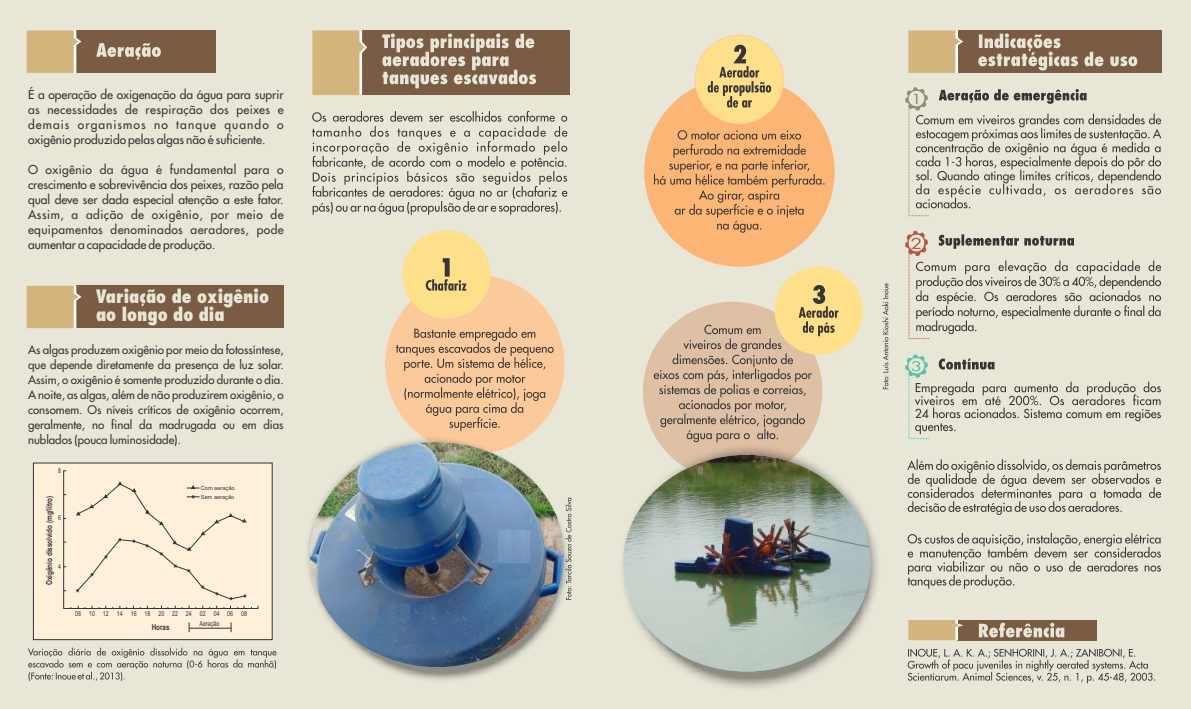
<style>
.page{position:relative;width:1191px;height:709px;background:#e7e6d7}
.page>*{position:absolute;margin:0;border:0;box-sizing:border-box;transform-origin:0 0}
.t1{font:18px/18px "Fujiyama Extra Bold";color:#e7e6d7}
.t2{font:12px/15px "Fujiyama 2 PSMT";color:#373435;text-align:justify}
.t3{font:11.5px/15px "Fujiyama 2 PSMT";color:#373435;text-align:justify}
.t4{font:700 8.2px "Arial";color:#373435;scale:.77 1}
.t5{font:7px "Arial";color:#373435;scale:.77 1}
.t6{font:6.8px "Arial";color:#373435;scale:.77 1}
.t7{font:5.6px/9.5px "Arial";color:#373435}
</style>
<div class="page">
<svg style="left:312px;top:111px;width:255px;height:104px"></svg>
<svg style="left:907px;top:459px;width:254px;height:56px"></svg>
<svg style="left:907px;top:533px;width:254px;height:55px"></svg>
<svg style="left:28px;top:647px;width:248px;height:34px"></svg>
<svg style="left:882px;top:283px;width:6px;height:106px"></svg>
<div style="left:76px;top:30px;width:139px;height:43px;background:#7a5b43"></div>
<svg style="left:27px;top:30px;width:54px;height:43px;background:#ceb17f"></svg>
<div style="left:957px;top:620px;width:140px;height:20px;background:#7a5b43"></div>
<svg style="left:908px;top:620px;width:55px;height:20px"></svg>
<svg style="left:979px;top:622px;width:85px;height:15px"></svg>
<div style="left:76px;top:286px;width:208px;height:42px;background:#7a5b43"></div>
<svg style="left:27px;top:286px;width:54px;height:42px;background:#ceb07e"></svg>
<div style="left:957px;top:30px;width:204px;height:43px;background:#7a5b43"></div>
<svg style="left:908px;top:30px;width:55px;height:43px;background:#ceb17f"></svg>
<svg style="left:978px;top:33px;width:159px;height:38px"></svg>
<div style="left:362px;top:30px;width:207px;height:65px;background:#7a5b43"></div>
<svg style="left:312px;top:30px;width:55px;height:65px;background:#ceb07f"></svg>
<svg style="left:382px;top:33px;width:154px;height:55px"></svg>
<div style="left:385px;top:274px;width:179px;height:180px;background:#fcc99b;border-radius:50%"></div>
<svg style="left:396px;top:327px;width:157px;height:104px"></svg>
<div style="left:644px;top:76px;width:190px;height:191px;background:#fbb675;border-radius:50%"></div>
<svg style="left:654px;top:130px;width:170px;height:103px"></svg>
<div style="left:643px;top:302px;width:179px;height:179px;background:#dec0a4;border-radius:50%"></div>
<div style="left:402px;top:230px;width:88px;height:88px;background:#fee08a;border-radius:50%"></div>
<div style="left:695px;top:35px;width:88px;height:89px;background:#fee08a;border:1px solid #ffcd9a;border-radius:50%"></div>
<svg style="left:707px;top:45px;width:64px;height:63px"></svg>
<div style="left:774px;top:266px;width:88px;height:89px;background:#fee08a;border-radius:50%"></div>
<svg style="left:654px;top:285px;width:184px;height:157px"></svg>
<svg style="left:426px;top:258px;width:40px;height:33px"></svg>
<img style="left:622px;top:442px;width:256px;height:246px">
<svg style="left:623px;top:455px;width:247px;height:216px"></svg>
<img style="left:623px;top:455px;width:247px;height:216px;border-radius:50%">
<img style="left:308px;top:435px;width:264px;height:246px">
<svg style="left:310px;top:442px;width:261px;height:225px"></svg>
<img style="left:310px;top:442px;width:254px;height:225px;border-radius:50%">
<svg style="left:905px;top:87px;width:256px;height:129px"></svg>
<svg style="left:905px;top:231px;width:256px;height:108px"></svg>
<svg style="left:905px;top:354px;width:256px;height:85px"></svg>
<svg style="left:33px;top:462px;width:240px;height:178px;background:#f4e6d1"></svg>
<hr style="left:189px;top:628px;width:42px;height:1px;background:#373435">
<div style="left:63px;top:470px;width:196px;height:139px;background:#fff0da"></div>
<svg style="left:907px;top:648px;width:248px;height:35px"></svg>
<svg style="left:96px;top:43px;width:65px;height:17px"></svg>
<p class="t2" style="left:28px;top:89px;width:257px">É a operação de oxigenação da água para suprir as necessidades de respiração dos peixes e demais organismos no tanque quando o oxigênio produzido pelas algas não é suficiente.</p>
<p class="t2" style="left:28px;top:164px;width:257px">O oxigênio da água é fundamental para o crescimento e sobrevivência dos peixes, razão pela qual deve ser dada especial atenção a este fator.<br>Assim, a adição de oxigênio, por meio de equipamentos denominados aeradores, pode aumentar a capacidade de produção.</p>
<h1 class="t1" style="left:96px;top:290px;width:174px">Variação de oxigênio ao longo do dia</h1>
<p class="t3" style="left:28px;top:344px;width:257px">As algas produzem oxigênio por meio da fotossíntese, que depende diretamente da presença de luz solar.<br>Assim, o oxigênio é somente produzido durante o dia.<br>A noite, as algas, além de não produzirem oxigênio, o consomem. Os níveis críticos de oxigênio ocorrem, geralmente, no final da madrugada ou em dias nublados (pouca luminosidade).</p>
<p class="t6" style="left:58px;top:468px;width:5px">8</p>
<p class="t4" style="left:46px;top:585px;width:118px;rotate:-90deg">Oxigênio dissolvido (mg/litro)</p>
<p class="t6" style="left:58px;top:515px;width:5px">6</p>
<p class="t6" style="left:58px;top:564px;width:5px">4</p>
<p class="t7" style="left:201px;top:483px;width:35px">Com aeração<br>Sem aeração</p>
<p class="t6" style="left:75px;top:611px;width:99px">08 10 12 14 16 18</p>
<p class="t6" style="left:158px;top:611px;width:45px">20 22 24</p>
<p class="t6" style="left:200px;top:611px;width:63px">02 04 06 08</p>
<p class="t4" style="left:152px;top:623px;width:25px">Horas</p>
<p class="t5" style="left:199px;top:620px;width:28px">Aeração</p>
</div>
